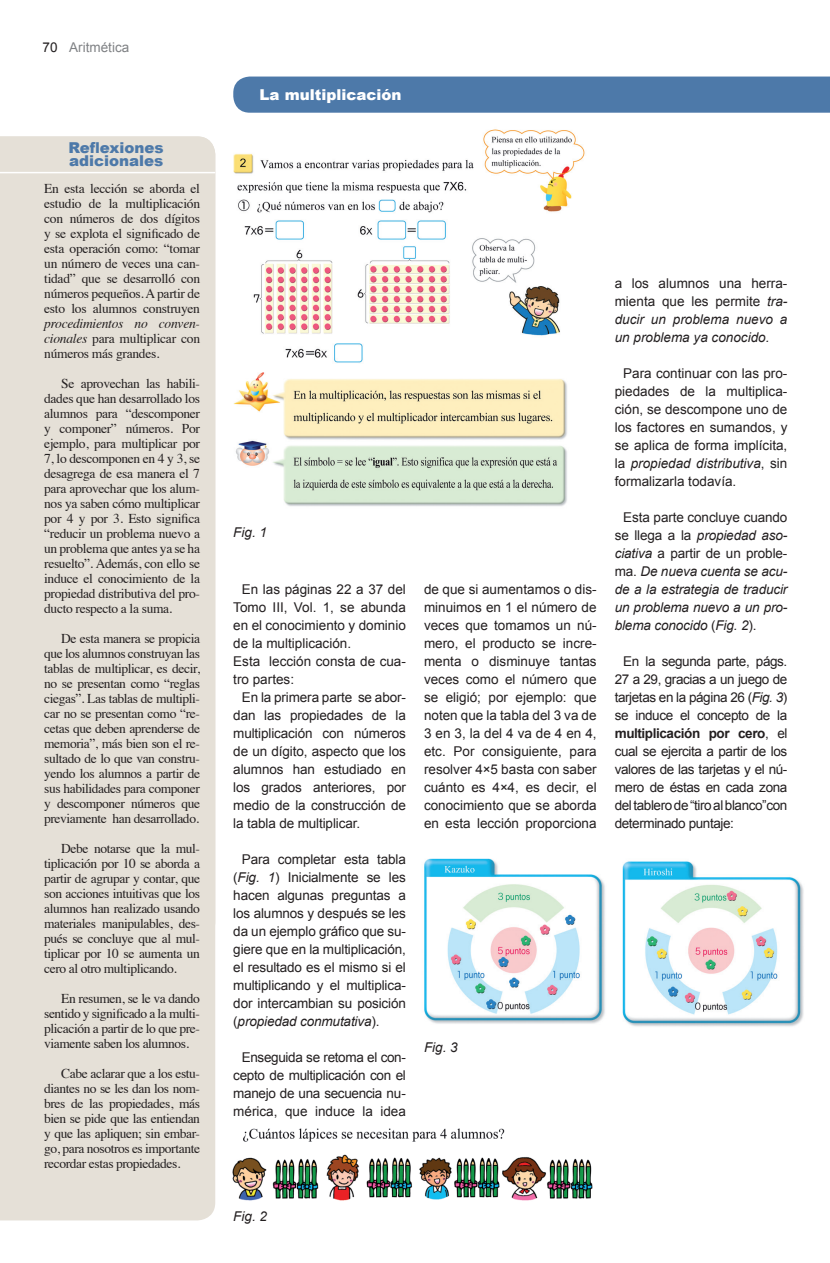
<style>
.page{position:relative;width:830px;height:1263px;background:#fff}
.page>*{position:absolute;margin:0;border:0;box-sizing:border-box;transform-origin:0 0}
.t1{font:900 15px/13.5px "Arial";color:#4d79a9}
.t2{font:900 15px "Arial";color:#fff}
.t3{font:13.5px/15px "Times";letter-spacing:-.03em;color:#231f20;text-align:justify}
.t4{font:13.5px/18px "Arial";color:#231f20;text-align:justify}
.t5{font:italic 13.5px/18px "Arial";letter-spacing:-.01em;color:#231f20;text-align:justify}
.t6{font:13.5px "Arial";color:#808285}
.s1{color:#231f20}
.s2{font-style:italic}
.s3{font-style:normal}
.s4{font-weight:700}
</style>
<div class="page">
<div style="left:0;top:136px;width:215px;height:1084px;background:#e5e0d7"></div>
<div style="left:233px;top:77px;width:596px;height:36px;background:#4d79a9"></div>
<hr style="left:0;top:172px;width:215px;height:1px;background:#fff">
<img style="left:233px;top:129px;width:352px;height:377px">
<img style="left:232px;top:1128px;width:361px;height:73px">
<img style="left:424px;top:858px;width:380px;height:169px">
<p class="t6" style="left:43px;top:39px;width:88px"><span class="s1">70</span> Aritmética</p>
<p class="t1" style="left:69px;top:140px;width:97px">Reflexiones adicionales</p>
<p class="t3" style="left:44px;top:180px;width:157px">En esta lección se aborda el estudio de la multiplicación con números de dos dígitos y se explota el significado de esta operación como: “tomar un número de veces una can&shy;tidad” que se desarrolló con números pequeños. A partir de esto los alumnos construyen</p>
<p class="t3" style="left:44px;top:315px;width:157px"><span class="s2">procedimientos no conven&shy;cionales</span> para multiplicar con números más grandes.</p>
<p class="t3" style="left:44px;top:375px;width:157px;text-indent:17px">Se aprovechan las habili&shy;dades que han desarrollado los alumnos para “descomponer y componer” números. Por ejemplo, para multiplicar por 7, lo descomponen en 4 y 3, se desagrega de esa manera el 7 para aprovechar que los alum&shy;nos ya saben cómo multiplicar por 4 y por 3. Esto significa “reducir un problema nuevo a un problema que antes ya se ha resuelto”. Además, con ello se induce el conocimiento de la propiedad distributiva del pro&shy;ducto respecto a la suma.</p>
<p class="t3" style="left:44px;top:630px;width:157px;text-indent:17px">De esta manera se propicia que los alumnos construyan las tablas de multiplicar, es decir, no se presentan como “reglas ciegas”. Las tablas de multipli&shy;car no se presentan como “re&shy;cetas que deben aprenderse de memoria”, más bien son el re&shy;sultado de lo que van constru&shy;yendo los alumnos a partir de sus habilidades para componer y descomponer números que previamente han desarrollado.</p>
<p class="t3" style="left:44px;top:840px;width:157px;text-indent:17px">Debe notarse que la mul&shy;tiplicación por 10 se aborda a partir de agrupar y contar, que son acciones intuitivas que los alumnos han realizado usando materiales manipulables, des&shy;pués se concluye que al mul&shy;tiplicar por 10 se aumenta un cero al otro multiplicando.</p>
<p class="t3" style="left:44px;top:990px;width:157px;text-indent:17px">En resumen, se le va dando sentido y significado a la multi&shy;plicación a partir de lo que pre&shy;viamente saben los alumnos.</p>
<p class="t3" style="left:44px;top:1065px;width:157px;text-indent:17px">Cabe aclarar que a los estu&shy;diantes no se les dan los nom&shy;bres de las propiedades, más bien se pide que las entiendan y que las apliquen; sin embar&shy;go, para nosotros es importante recordar estas propiedades.</p>
<p class="t2" style="left:259px;top:84px;width:143px">La multiplicación</p>
<p class="t5" style="left:233px;top:524px;width:35px">Fig. 1</p>
<p class="t4" style="left:233px;top:580px;width:174px;text-align:left;text-indent:9px">En las páginas 22 a 37 del<br>Tomo III, Vol. 1, se abunda en el conocimiento y dominio de la multiplicación.<br>Esta lección consta de cua&shy;tro partes:</p>
<p class="t4" style="left:233px;top:688px;width:174px;text-indent:9px">En la primera parte se abor&shy;dan las propiedades de la multiplicación con números de un dígito, aspecto que los alumnos han estudiado en los grados anteriores, por medio de la construcción de la tabla de multiplicar.</p>
<p class="t4" style="left:233px;top:850px;width:174px;text-indent:9px">Para completar esta tabla (<span class="s2">Fig. 1</span>) Inicialmente se les hacen algunas preguntas a los alumnos y después se les da un ejemplo gráfico que su&shy;giere que en la multiplicación, el resultado es el mismo si el multiplicando y el multiplica&shy;dor intercambian su posición (<span class="s2">propiedad conmutativa</span>).</p>
<p class="t4" style="left:233px;top:1048px;width:174px;text-indent:9px">Enseguida se retoma el con&shy;cepto de multiplicación con el manejo de una secuencia nu&shy;mérica, que induce la idea</p>
<p class="t4" style="left:424px;top:580px;width:174px">de que si aumentamos o dis&shy;minuimos en 1 el número de veces que tomamos un nú&shy;mero, el producto se incre&shy;menta o disminuye tantas veces como el número que se eligió; por ejemplo: que noten que la tabla del 3 va de 3 en 3, la del 4 va de 4 en 4, etc. Por consiguiente, para resolver 4×5 basta con saber cuánto es 4×4, es decir, el conocimiento que se aborda en esta lección proporciona</p>
<p class="t5" style="left:614px;top:274px;width:174px"><span class="s3">a los alumnos una herra&shy;mienta que les permite</span> tra&shy;ducir un problema nuevo a un problema ya conocido.</p>
<p class="t4" style="left:614px;top:364px;width:174px;text-indent:9px">Para continuar con las pro&shy;piedades de la multiplica&shy;ción, se descompone uno de los factores en sumandos, y se aplica de forma implícita, la <span class="s2">propiedad distributiva</span>, sin formalizarla todavía.</p>
<p class="t5" style="left:614px;top:508px;width:174px;text-indent:9px"><span class="s3">Esta parte concluye cuando se llega a la</span> propiedad aso&shy;ciativa <span class="s3">a partir de un proble&shy;ma.</span> De nueva cuenta se acu&shy;de a la estrategia de traducir un problema nuevo a un pro&shy;blema conocido <span class="s3">(</span>Fig. 2<span class="s3">).</span></p>
<p class="t4" style="left:614px;top:652px;width:174px;text-indent:9px">En la segunda parte, págs.<br>27 a 29, gracias a un juego de tarjetas en la página 26 (<span class="s2">Fig. 3</span>) se induce el concepto de la <span class="s4">multiplicación por cero</span>, el cual se ejercita a partir de los valores de las tarjetas y el nú&shy;mero de éstas en cada zona del tablero de “tiro al blanco”con determinado puntaje:</p>
<p class="t5" style="left:424px;top:1038px;width:35px">Fig. 3</p>
<p class="t5" style="left:233px;top:1207px;width:35px">Fig. 2</p>
</div>
